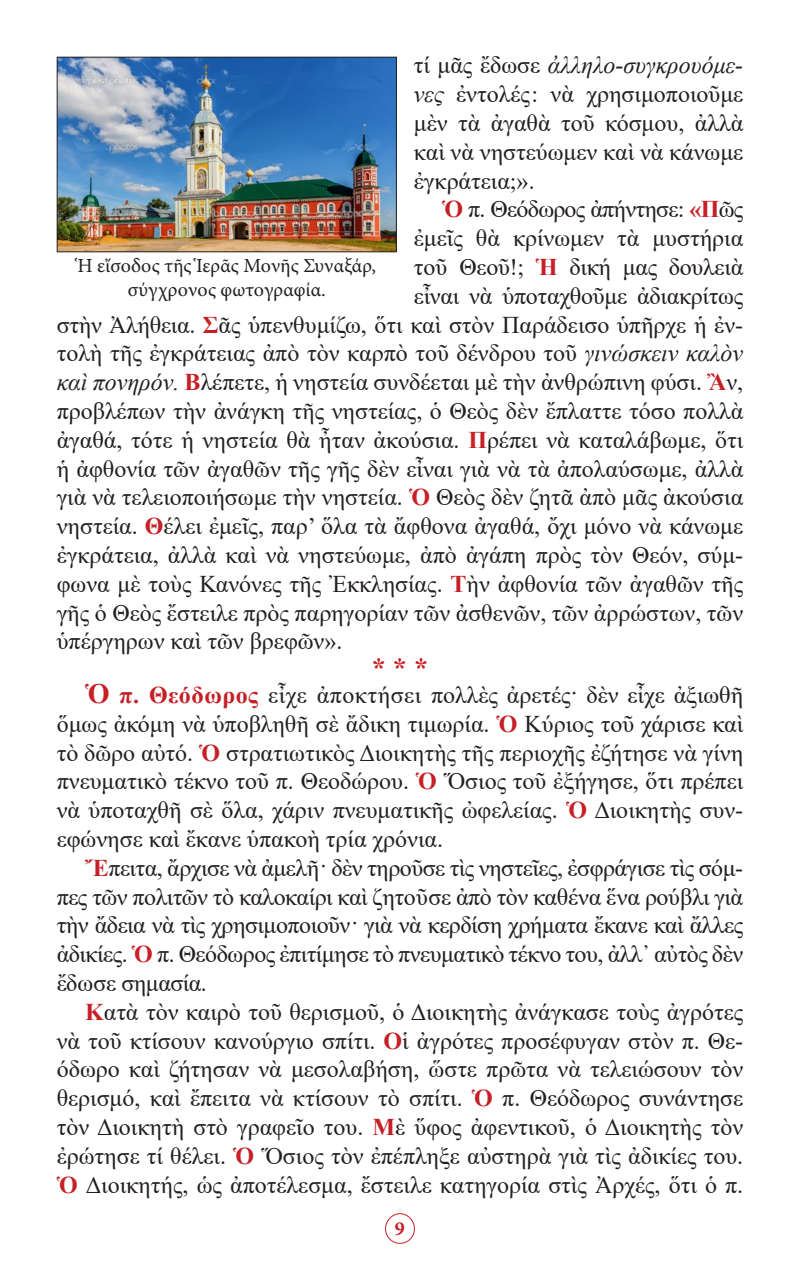
<style>
.page{position:relative;width:800px;height:1270px;background:#fff}
.page>*{position:absolute;margin:0;border:0;box-sizing:border-box;transform-origin:0 0}
.Asteriskoi{font:28px "CTOS New Times Bold Test 1";color:#c62026}
.t1{font:24px/28.8px "Times New Roman";color:#231f20;text-align:justify}
.t2{font:24px "Times New Roman";letter-spacing:-.03em;color:#231f20}
.t3{font:20px "Minion Pro";letter-spacing:.005em;color:#231f20}
.t4{font:700 20px "Minion Pro";color:#c62026}
.s1{font-style:italic}
.s2{font-weight:700;color:#c62026}
.s3{font-weight:700;font-size:28px;color:#c62026}
</style>
<div class="page">
<div style="left:385px;top:1213px;width:30px;height:31px;border:1px solid #c62026;border-radius:50%"></div>
<img style="left:59px;top:59px;width:336px;height:191px">
<div style="left:57px;top:57px;width:340px;height:195px;border:1px solid #231f20"></div>
<p class="t1" style="left:414px;top:50px;width:331px">τί μᾶς ἔδωσε <span class="s1">ἀλληλο-συγκρουόμε&shy;νες</span> ἐντολές: νὰ χρησιμοποιοῦμε μὲν τὰ ἀγαθὰ τοῦ κόσμου, ἀλλὰ καὶ νὰ νηστεύωμεν καὶ νὰ κάνωμε ἐγκράτεια;».</p>
<p class="t2" style="left:442px;top:192px;width:302px"><span class="s2">Ὁ</span> π. Θεόδωρος ἀπήντησε: <span class="s2">«Π</span>ῶς</p>
<p class="t1" style="left:414px;top:223px;width:331px">ἐμεῖς θὰ κρίνωμεν τὰ μυστήρια τοῦ Θεοῦ!; <span class="s2">Ἡ</span> δική μας δουλειὰ εἶναι νὰ ὑποταχθοῦμε ἀδιακρίτως</p>
<p class="t1" style="left:57px;top:309px;width:688px">στὴν Ἀλήθεια. <span class="s2">Σ</span>ᾶς ὑπενθυμίζω, ὅτι καὶ στὸν Παράδεισο ὑπῆρχε ἡ ἐν&shy;τολὴ τῆς ἐγκράτειας ἀπὸ τὸν καρπὸ τοῦ δένδρου τοῦ <span class="s1">γινώσκειν καλὸν καὶ πονηρόν.</span> <span class="s2">Β</span>λέπετε, ἡ νηστεία συνδέεται μὲ τὴν ἀνθρώπινη φύσι. <span class="s2">Ἂ</span>ν, προβλέπων τὴν ἀνάγκη τῆς νηστείας, ὁ Θεὸς δὲν ἔπλαττε τόσο πολλὰ ἀγαθά, τότε ἡ νηστεία θὰ ἦταν ἀκούσια. <span class="s2">Π</span>ρέπει νὰ καταλάβωμε, ὅτι ἡ ἀφθονία τῶν ἀγαθῶν τῆς γῆς δὲν εἶναι γιὰ νὰ τὰ ἀπολαύσωμε, ἀλλὰ γιὰ νὰ τελειοποιήσωμε τὴν νηστεία. <span class="s2">Ὁ</span> Θεὸς δὲν ζητᾶ ἀπὸ μᾶς ἀκούσια νηστεία. <span class="s2">Θ</span>έλει ἐμεῖς, παρ’ ὅλα τὰ ἄφθονα ἀγαθά, ὄχι μόνο νὰ κάνωμε ἐγκράτεια, ἀλλὰ καὶ νὰ νηστεύωμε, ἀπὸ ἀγάπη πρὸς τὸν Θεόν, σύμ&shy;φωνα μὲ τοὺς Κανόνες τῆς Ἐκκλησίας. <span class="s2">Τ</span>ὴν ἀφθονία τῶν ἀγαθῶν τῆς γῆς ὁ Θεὸς ἔστειλε πρὸς παρηγορίαν τῶν ἀσθενῶν, τῶν ἀρρώστων, τῶν ὑπέργηρων καὶ τῶν βρεφῶν».</p>
<p class="Asteriskoi" style="left:372px;top:652px;width:57px">* * *</p>
<p class="t1" style="left:57px;top:680px;width:688px;text-indent:28px"><span class="s3">Ὁ</span> <span class="s2">π. Θεόδωρος</span> εἶχε ἀποκτήσει πολλὲς ἀρετές· δὲν εἶχε ἀξιωθῆ ὅμως ἀκόμη νὰ ὑποβληθῆ σὲ ἄδικη τιμωρία. <span class="s2">Ὁ</span> Κύριος τοῦ χάρισε καὶ τὸ δῶρο αὐτό. <span class="s2">Ὁ</span> στρατιωτικὸς Διοικητὴς τῆς περιοχῆς ἐζήτησε νὰ γίνη πνευματικὸ τέκνο τοῦ π. Θεοδώρου. <span class="s2">Ὁ</span> Ὅσιος τοῦ ἐξήγησε, ὅτι πρέπει νὰ ὑποταχθῆ σὲ ὅλα, χάριν πνευματικῆς ὠφελείας. <span class="s2">Ὁ</span> Διοικητὴς συν&shy;εφώνησε καὶ ἔκανε ὑπακοὴ τρία χρόνια.</p>
<p class="t1" style="left:57px;top:853px;width:688px;text-indent:28px"><span class="s2">Ἔ</span>πειτα, ἄρχισε νὰ ἀμελῆ· δὲν τηροῦσε τὶς νηστεῖες, ἐσφράγισε τὶς σόμ&shy;πες τῶν πολιτῶν τὸ καλοκαίρι καὶ ζητοῦσε ἀπὸ τὸν καθένα ἕνα ρούβλι γιὰ τὴν ἄδεια νὰ τὶς χρησιμοποιοῦν· γιὰ νὰ κερδίση χρήματα ἔκανε καὶ ἄλλες ἀδικίες. <span class="s2">Ὁ</span> π. Θεόδωρος ἐπιτίμησε τὸ πνευματικὸ τέκνο του, ἀλλ᾿ αὐτὸς δὲν ἔδωσε σημασία.</p>
<p class="t1" style="left:57px;top:997px;width:688px;text-indent:28px"><span class="s2">Κ</span>ατὰ τὸν καιρὸ τοῦ θερισμοῦ, ὁ Διοικητὴς ἀνάγκασε τοὺς ἀγρότες νὰ τοῦ κτίσουν κανούργιο σπίτι. <span class="s2">Ο</span>ἱ ἀγρότες προσέφυγαν στὸν π. Θε&shy;όδωρο καὶ ζήτησαν νὰ μεσολαβήση, ὥστε πρῶτα νὰ τελειώσουν τὸν θερισμό, καὶ ἔπειτα νὰ κτίσουν τὸ σπίτι. <span class="s2">Ὁ</span> π. Θεόδωρος συνάντησε τὸν Διοικητὴ στὸ γραφεῖο του. <span class="s2">Μ</span>ὲ ὕφος ἀφεντικοῦ, ὁ Διοικητὴς τὸν ἐρώτησε τί θέλει. <span class="s2">Ὁ</span> Ὅσιος τὸν ἐπέπληξε αὐστηρὰ γιὰ τὶς ἀδικίες του.<br><span class="s2">Ὁ</span> Διοικητής, ὡς ἀποτέλεσμα, ἔστειλε κατηγορία στὶς Ἀρχές, ὅτι ὁ π.</p>
<p class="t3" style="left:77px;top:252px;width:300px">Ἡ εἴσοδος τῆς Ἱερᾶς Μονῆς Συναξάρ,</p>
<p class="t3" style="left:128px;top:276px;width:199px">σύγχρονος φωτογραφία.</p>
<p class="t4" style="left:395px;top:1215px;width:11px">9</p>
</div>
